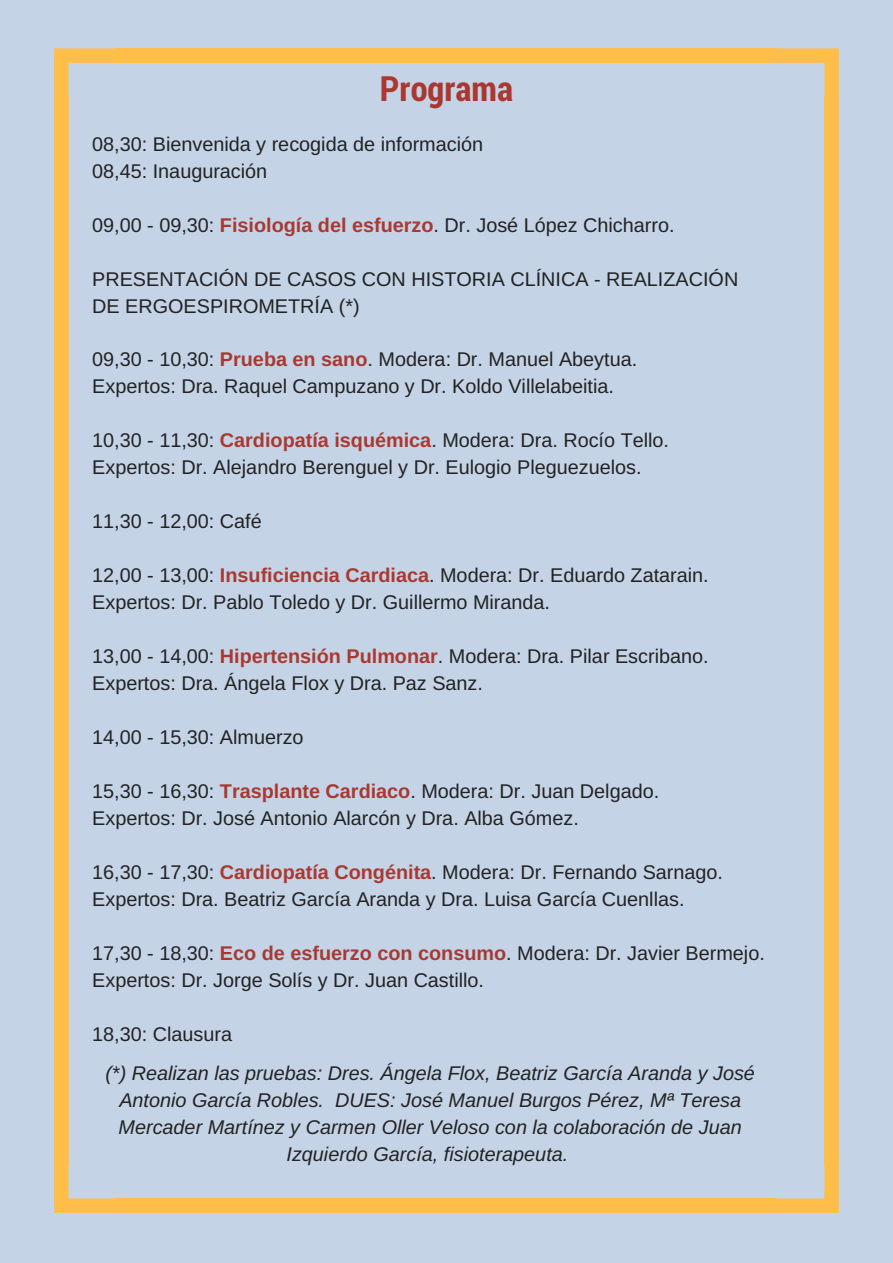
<style>
.page{position:relative;width:893px;height:1263px;background:#fff}
.page>*{position:absolute;margin:0;border:0;box-sizing:border-box;transform-origin:0 0}
.t1{font:700 34.65px "Roboto Condensed";color:#a93930}
.t2{font:19.8px/27px "Arimo";color:#222}
.t3{font:italic 19.8px/27px "Arimo";color:#222;text-align:center}
.s1{font-weight:700;color:#a93930}
</style>
<div class="page">
<div style="left:0;top:0;width:892px;height:1262px;background:#c4d3e6"></div>
<svg style="left:54px;top:48px;width:61px;height:52px"></svg>
<div style="left:54px;top:98px;width:14px;height:1067px;background:#ffbd4a"></div>
<svg style="left:54px;top:1163px;width:61px;height:50px"></svg>
<div style="left:115px;top:1198px;width:660px;height:15px;background:#ffbd4a"></div>
<svg style="left:775px;top:1165px;width:63px;height:48px"></svg>
<div style="left:824px;top:98px;width:14px;height:1067px;background:#ffbd4a"></div>
<div style="left:115px;top:48px;width:660px;height:15px;background:#ffbd4a"></div>
<svg style="left:775px;top:48px;width:63px;height:50px"></svg>
<h1 class="t1" style="left:380px;top:65px;width:134px">Programa</h1>
<p class="t2" style="left:92px;top:130px;width:392px">08,30: Bienvenida y recogida de información<br>08,45: Inauguración</p>
<p class="t2" style="left:92px;top:211px;width:584px">09,00 - 09,30: <span class="s1">Fisiología del esfuerzo</span>. Dr. José López Chicharro.</p>
<p class="t2" style="left:92px;top:265px;width:647px">PRESENTACIÓN DE CASOS CON HISTORIA CLÍNICA - REALIZACIÓN<br>DE ERGOESPIROMETRÍA (*)</p>
<p class="t2" style="left:92px;top:346px;width:546px">09,30 - 10,30: <span class="s1">Prueba en sano</span>. Modera: Dr. Manuel Abeytua.<br>Expertos: Dra. Raquel Campuzano y Dr. Koldo Villelabeitia.</p>
<p class="t2" style="left:92px;top:427px;width:578px">10,30 - 11,30: <span class="s1">Cardiopatía isquémica</span>. Modera: Dra. Rocío Tello.<br>Expertos: Dr. Alejandro Berenguel y Dr. Eulogio Pleguezuelos.</p>
<p class="t2" style="left:92px;top:508px;width:171px">11,30 - 12,00: Café</p>
<p class="t2" style="left:92px;top:562px;width:618px">12,00 - 13,00: <span class="s1">Insuficiencia Cardiaca</span>. Modera: Dr. Eduardo Zatarain.<br>Expertos: Dr. Pablo Toledo y Dr. Guillermo Miranda.</p>
<p class="t2" style="left:92px;top:643px;width:618px">13,00 - 14,00: <span class="s1">Hipertensión Pulmonar</span>. Modera: Dra. Pilar Escribano.<br>Expertos: Dra. Ángela Flox y Dra. Paz Sanz.</p>
<p class="t2" style="left:92px;top:724px;width:213px">14,00 - 15,30: Almuerzo</p>
<p class="t2" style="left:92px;top:778px;width:568px">15,30 - 16,30: <span class="s1">Trasplante Cardiaco</span>. Modera: Dr. Juan Delgado.<br>Expertos: Dr. José Antonio Alarcón y Dra. Alba Gómez.</p>
<p class="t2" style="left:92px;top:859px;width:632px">16,30 - 17,30: <span class="s1">Cardiopatía Congénita</span>. Modera: Dr. Fernando Sarnago.<br>Expertos: Dra. Beatriz García Aranda y Dra. Luisa García Cuenllas.</p>
<p class="t2" style="left:92px;top:940px;width:674px">17,30 - 18,30: <span class="s1">Eco de esfuerzo con consumo</span>. Modera: Dr. Javier Bermejo.<br>Expertos: Dr. Jorge Solís y Dr. Juan Castillo.</p>
<p class="t2" style="left:92px;top:1021px;width:141px">18,30: Clausura</p>
<p class="t3" style="left:105px;top:1060px;width:651px">(*) Realizan las pruebas: Dres. Ángela Flox, Beatriz García Aranda y José Antonio García Robles. DUES: José Manuel Burgos Pérez, Mª Teresa Mercader Martínez y Carmen Oller Veloso con la colaboración de Juan Izquierdo García, fisioterapeuta.</p>
</div>
